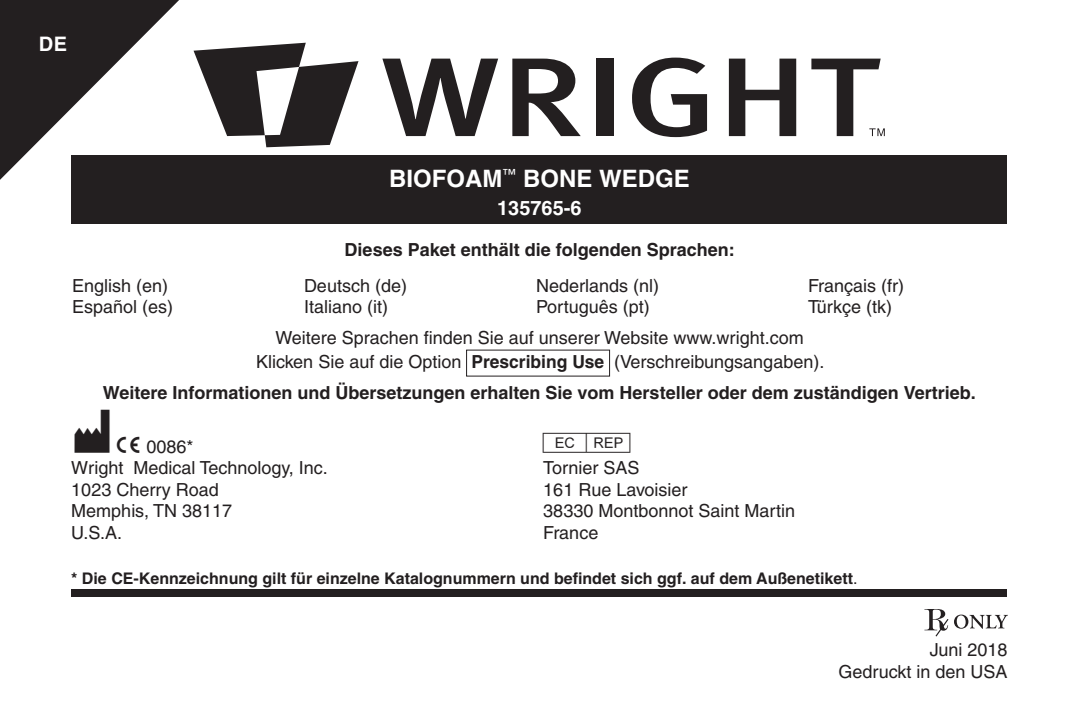
<style>
.page{position:relative;width:1080px;height:720px;background:#fff}
.page>*{position:absolute;margin:0;border:0;box-sizing:border-box;transform-origin:0 0}
.t1{font:48px "mdd en 980";color:#231f20}
.t2{font:700 24px "Helvetica";color:#fff}
.t3{font:700 20px "Helvetica";color:#fff}
.t4{font:18px/21.6px "Helvetica";color:#231f20;text-align:right}
.t5{font:700 18px "Helvetica";color:#231f20}
.t6{font:700 16px "Helvetica";color:#231f20}
.s1{font-weight:700}
.s2{font-family:"mdd en 980"}
.s3{font-weight:400}
</style>
<div class="page">
<div style="left:71px;top:156px;width:936px;height:68px;background:#231f20"></div>
<svg style="left:924px;top:609px;width:84px;height:28px"></svg>
<div style="left:71px;top:590px;width:936px;height:7px;background:#231f20"></div>
<svg style="left:0;top:0;width:179px;height:180px;fill:#231f20"></svg>
<svg style="left:382px;top:59px;width:116px;height:77px"></svg>
<svg style="left:512px;top:59px;width:69px;height:77px"></svg>
<div style="left:597px;top:59px;width:17px;height:77px;background:#231f20"></div>
<svg style="left:632px;top:58px;width:75px;height:79px"></svg>
<svg style="left:729px;top:59px;width:67px;height:77px"></svg>
<svg style="left:194px;top:43px;width:165px;height:104px"></svg>
<svg style="left:811px;top:59px;width:74px;height:77px"></svg>
<p class="t3" style="left:39px;top:31px;width:30px">DE</p>
<h2 class="t2" style="left:389px;top:164px;width:302px">BIOFOAM<sup>™</sup> BONE WEDGE</h2>
<p class="t3" style="left:497px;top:195px;width:86px">135765-6</p>
<p class="t5" style="left:345px;top:238px;width:392px">Dieses Paket enthält die folgenden Sprachen:</p>
<p class="t4" style="left:72px;top:274px;width:98px">English (en)</p>
<p class="t4" style="left:304px;top:274px;width:105px">Deutsch (de)</p>
<p class="t4" style="left:536px;top:274px;width:125px">Nederlands (nl)</p>
<p class="t4" style="left:808px;top:274px;width:98px">Français (fr)</p>
<p class="t4" style="left:72px;top:296px;width:103px">Español (es)</p>
<p class="t4" style="left:304px;top:296px;width:86px">Italiano (it)</p>
<p class="t4" style="left:536px;top:296px;width:115px">Português (pt)</p>
<p class="t4" style="left:808px;top:296px;width:86px">Türkçe (tk)</p>
<p class="t4" style="left:256px;top:326px;width:570px;line-height:24px;text-align:center">Weitere Sprachen finden Sie auf unserer Website www.wright.com<br>Klicken Sie auf die Option <span class="s1">Prescribing Use</span> (Verschreibungsangaben).</p>
<p class="t5" style="left:103px;top:382px;width:874px">Weitere Informationen und Übersetzungen erhalten Sie vom Hersteller oder dem zuständigen Vertrieb.</p>
<h1 class="t1" style="left:71px;top:408px;width:41px">M</h1>
<p class="t4" style="left:71px;top:457px;width:258px">Wright Medical Technology, Inc.</p>
<p class="t4" style="left:116px;top:435px;width:79px"><span class="s2">C</span> 0086*</p>
<h1 class="t1" style="left:539px;top:408px;width:99px">P</h1>
<p class="t4" style="left:543px;top:457px;width:98px">Tornier SAS</p>
<p class="t4" style="left:71px;top:479px;width:149px">1023 Cherry Road</p>
<p class="t4" style="left:543px;top:479px;width:146px">161 Rue Lavoisier</p>
<p class="t4" style="left:71px;top:500px;width:162px">Memphis, TN 38117</p>
<p class="t4" style="left:543px;top:500px;width:253px">38330 Montbonnot Saint Martin</p>
<p class="t4" style="left:71px;top:522px;width:52px">U.S.A.</p>
<p class="t4" style="left:543px;top:522px;width:57px">France</p>
<p class="t6" style="left:71px;top:569px;width:788px">* Die CE-Kennzeichnung gilt für einzelne Katalognummern und befindet sich ggf. auf dem Außenetikett<span class="s3">.</span></p>
<p class="t4" style="left:838px;top:639px;width:170px">Juni 2018<br>Gedruckt in den USA</p>
</div>
